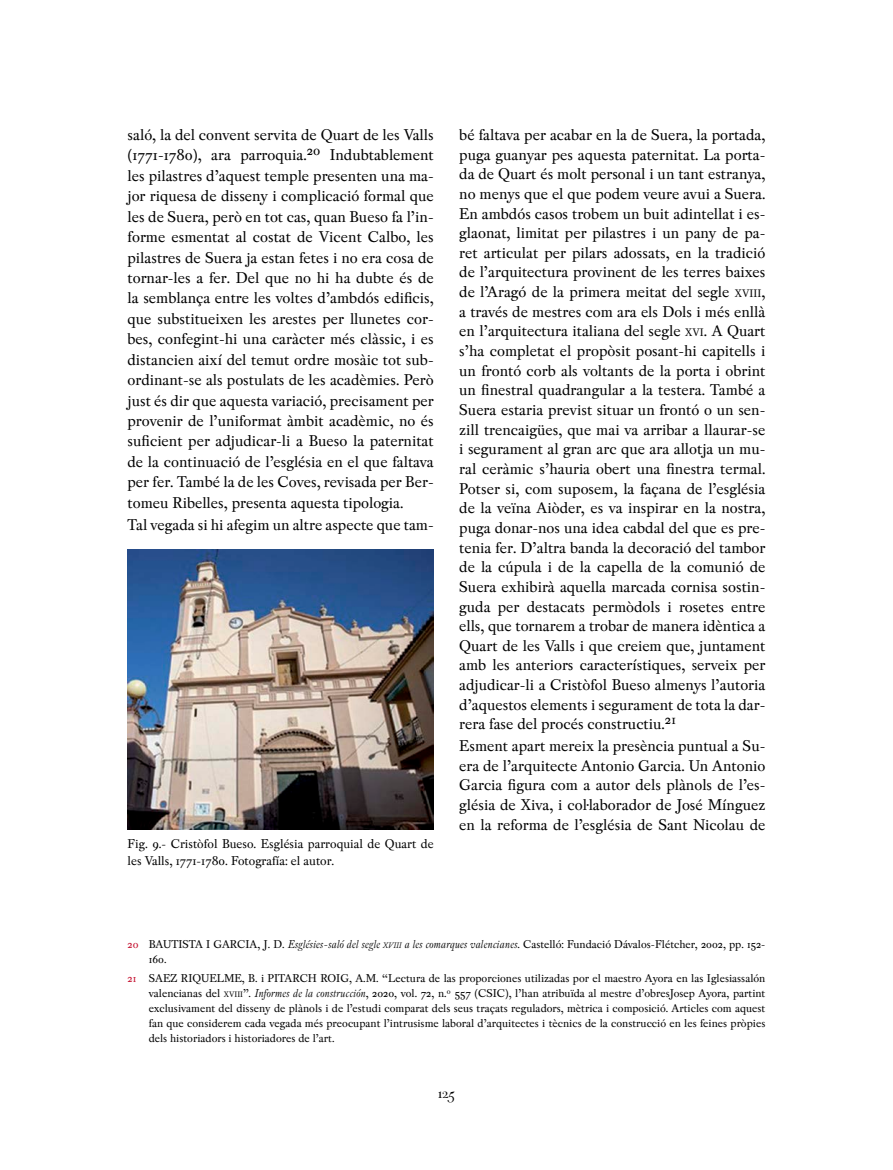
<style>
.page{position:relative;width:893px;height:1170px;background:#fff}
.page>*{position:absolute;margin:0;border:0;box-sizing:border-box;transform-origin:0 0}
.t1{font:18px "Peleguer";color:#000}
.t2{font:16.5px/19.6px "Pradell";color:#000;text-align:justify}
.t3{font:13.5px/16.5px "Pradell";color:#000}
.t4{font:12px/15px "Pradell";color:#000}
.s1{font-size:11.55px}
.s2{color:#c4112f}
.s3{font-style:italic}
.s4{font-style:italic;font-size:8.4px}
.s5{font-size:8.4px}
</style>
<div class="page">
<img style="left:128px;top:549px;width:306px;height:280px">
<p class="t2" style="left:128px;top:125px;width:308px;line-height:20.4px">saló, la del convent servita de Quart de les Valls (1771-1780), ara parroquia.<sup>20</sup> Indubtablement les pilastres d’aquest temple presenten una ma&shy;jor riquesa de disseny i complicació formal que les de Suera, però en tot cas, quan Bueso fa l’in&shy;forme esmentat al costat de Vicent Calbo, les pilastres de Suera ja estan fetes i no era cosa de tornar-les a fer. Del que no hi ha dubte és de la semblança entre les voltes d’ambdós edificis, que substitueixen les arestes per llunetes cor&shy;bes, confegint-hi una caràcter més clàssic, i es distancien així del temut ordre mosàic tot sub&shy;ordinant-se als postulats de les acadèmies. Però just és dir que aquesta variació, precisament per provenir de l’uniformat àmbit acadèmic, no és suficient per adjudicar-li a Bueso la paternitat de la continuació de l’església en el que faltava per fer. També la de les Coves, revisada per Ber&shy;tomeu Ribelles, presenta aquesta tipologia.</p>
<p class="t2" style="left:128px;top:515px;width:308px">Tal vegada si hi afegim un altre aspecte que tam-</p>
<p class="t3" style="left:128px;top:835px;width:308px">Fig. 9.- Cristòfol Bueso. Església parroquial de Quart de les Valls, 1771-1780. Fotografía: el autor.</p>
<p class="t2" style="left:459px;top:125px;width:308px">bé faltava per acabar en la de Suera, la portada, puga guanyar pes aquesta paternitat. La porta&shy;da de Quart és molt personal i un tant estranya, no menys que el que podem veure avui a Suera.<br>En ambdós casos trobem un buit adintellat i es&shy;glaonat, limitat per pilastres i un pany de pa&shy;ret articulat per pilars adossats, en la tradició de l’arquitectura provinent de les terres baixes de l’Aragó de la primera meitat del segle <span class="s1">XVIII</span>, a través de mestres com ara els Dols i més enllà en l’arquitectura italiana del segle <span class="s1">XVI</span>. A Quart s’ha completat el propòsit posant-hi capitells i un frontó corb als voltants de la porta i obrint un finestral quadrangular a la testera. També a Suera estaria previst situar un frontó o un sen&shy;zill trencaigües, que mai va arribar a llaurar-se i segurament al gran arc que ara allotja un mu&shy;ral ceràmic s’hauria obert una finestra termal.<br>Potser si, com suposem, la façana de l’església de la veïna Aiòder, es va inspirar en la nostra, puga donar-nos una idea cabdal del que es pre&shy;tenia fer. D’altra banda la decoració del tambor de la cúpula i de la capella de la comunió de Suera exhibirà aquella marcada cornisa sostin&shy;guda per destacats permòdols i rosetes entre ells, que tornarem a trobar de manera idèntica a Quart de les Valls i que creiem que, juntament amb les anteriors característiques, serveix per adjudicar-li a Cristòfol Bueso almenys l’autoria d’aquestos elements i segurament de tota la dar&shy;rera fase del procés constructiu.<sup>21</sup></p>
<p class="t2" style="left:459px;top:736px;width:308px">Esment apart mereix la presència puntual a Su&shy;era de l’arquitecte Antonio Garcia. Un Antonio Garcia figura com a autor dels plànols de l’es&shy;glésia de Xiva, i col·laborador de José Mínguez en la reforma de l’església de Sant Nicolau de</p>
<p class="t4" style="left:149px;top:936px;width:618px;text-indent:-21px"><span class="s2">20</span> BAUTISTA I GARCIA, J. D. <span class="s3">Esglésies-saló del segle</span> <span class="s4">xviii</span> <span class="s3">a les comarques valencianes</span>. Castelló: Fundació Dávalos-Flétcher, 2002, pp. 152-<br>160.</p>
<p class="t4" style="left:149px;top:970px;width:618px;text-align:justify;text-indent:-21px"><span class="s2">21</span> SAEZ RIQUELME, B. i PITARCH ROIG, A.M. “Lectura de las proporciones utilizadas por el maestro Ayora en las Iglesiassalón valencianas del <span class="s5">XVIII</span>”. <span class="s3">Informes de la construcción</span>, 2020, vol. 72, n.º 557 (CSIC), l’han atribuïda al mestre d’obresJosep Ayora, partint exclusivament del disseny de plànols i de l’estudi comparat dels seus traçats reguladors, mètrica i composició. Articles com aquest fan que considerem cada vegada més preocupant l’intrusisme laboral d’arquitectes i tècnics de la construcció en les feines pròpies dels historiadors i historiadores de l’art.</p>
<p class="t1" style="left:438px;top:1083px;width:18px">125</p>
</div>
